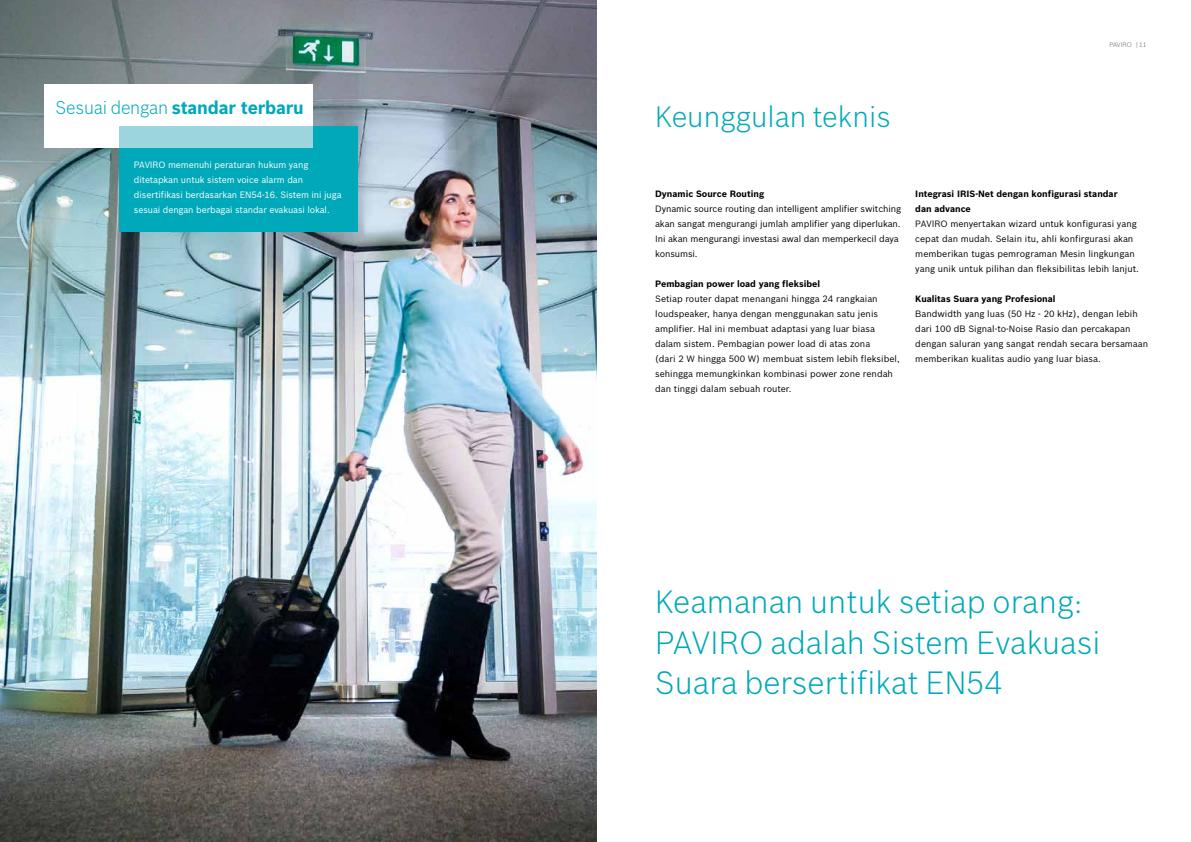
<style>
.page{position:relative;width:1191px;height:842px;background:#fff}
.page>*{position:absolute;margin:0;border:0;box-sizing:border-box;transform-origin:0 0}
.t1{font:300 31.5px/40.5px "Bosch Sans";color:#00a9b9}
.t2{font:300 28.8px "Bosch Sans";color:#00a9b9}
.t3{font:700 18px "Bosch Sans";letter-spacing:-.01em;color:#00a9b9}
.t4{font:9px/15px "Bosch Sans";color:#000}
.t5{font:9px/15px "Bosch Sans";letter-spacing:-.01em;color:#fff}
.t6{font:700 9px/15px "Bosch Sans";color:#000}
.t7{font:300 6.5px "Bosch Sans";letter-spacing:-.005em;color:#525f6b}
.s1{font-weight:300}
</style>
<div class="page">
<img style="left:0;top:0;width:597px;height:842px">
<div style="left:45px;top:84px;width:268px;height:63px;background:#fff"></div>
<div style="left:119px;top:126px;width:238px;height:106px;background:#00a9b9"></div>
<div style="left:119px;top:126px;width:194px;height:21px;background:#9dd5de"></div>
<h3 class="t3" style="left:55px;top:93px;width:250px"><span class="s1">Sesuai dengan</span> standar terbaru</h3>
<p class="t5" style="left:134px;top:157px;width:209px">PAVIRO memenuhi peraturan hukum yang ditetapkan untuk sistem voice alarm dan disertifikasi berdasarkan EN54-16. Sistem ini juga sesuai dengan berbagai standar evakuasi lokal.</p>
<h2 class="t2" style="left:655px;top:96px;width:237px">Keunggulan teknis</h2>
<p class="t7" style="left:1109px;top:40px;width:39px">PAVIRO | 11</p>
<p class="t6" style="left:655px;top:185px;width:110px">Dynamic Source Routing</p>
<p class="t4" style="left:655px;top:200px;width:247px">Dynamic source routing dan intelligent amplifier switching akan sangat mengurangi jumlah amplifier yang diperlukan.<br>Ini akan mengurangi investasi awal dan memperkecil daya konsumsi.</p>
<p class="t6" style="left:655px;top:275px;width:167px">Pembagian power load yang fleksibel</p>
<p class="t4" style="left:655px;top:290px;width:246px">Setiap router dapat menangani hingga 24 rangkaian loudspeaker, hanya dengan menggunakan satu jenis amplifier. Hal ini membuat adaptasi yang luar biasa dalam sistem. Pembagian power load di atas zona<br>(dari 2 W hingga 500 W) membuat sistem lebih fleksibel, sehingga memungkinkan kombinasi power zone rendah dan tinggi dalam sebuah router.</p>
<p class="t6" style="left:915px;top:185px;width:204px">Integrasi IRIS-Net dengan konfigurasi standar dan advance</p>
<p class="t4" style="left:915px;top:215px;width:225px">PAVIRO menyertakan wizard untuk konfigurasi yang cepat dan mudah. Selain itu, ahli konfirgurasi akan memberikan tugas pemrograman Mesin lingkungan yang unik untuk pilihan dan fleksibilitas lebih lanjut.</p>
<p class="t6" style="left:915px;top:290px;width:142px">Kualitas Suara yang Profesional</p>
<p class="t4" style="left:915px;top:305px;width:234px">Bandwidth yang luas (50 Hz - 20 kHz), dengan lebih dari 100 dB Signal-to-Noise Rasio dan percakapan dengan saluran yang sangat rendah secara bersamaan memberikan kualitas audio yang luar biasa.</p>
<h1 class="t1" style="left:655px;top:579px;width:447px">Keamanan untuk setiap orang:<br>PAVIRO adalah Sistem Evakuasi<br>Suara bersertifikat EN54</h1>
</div>
